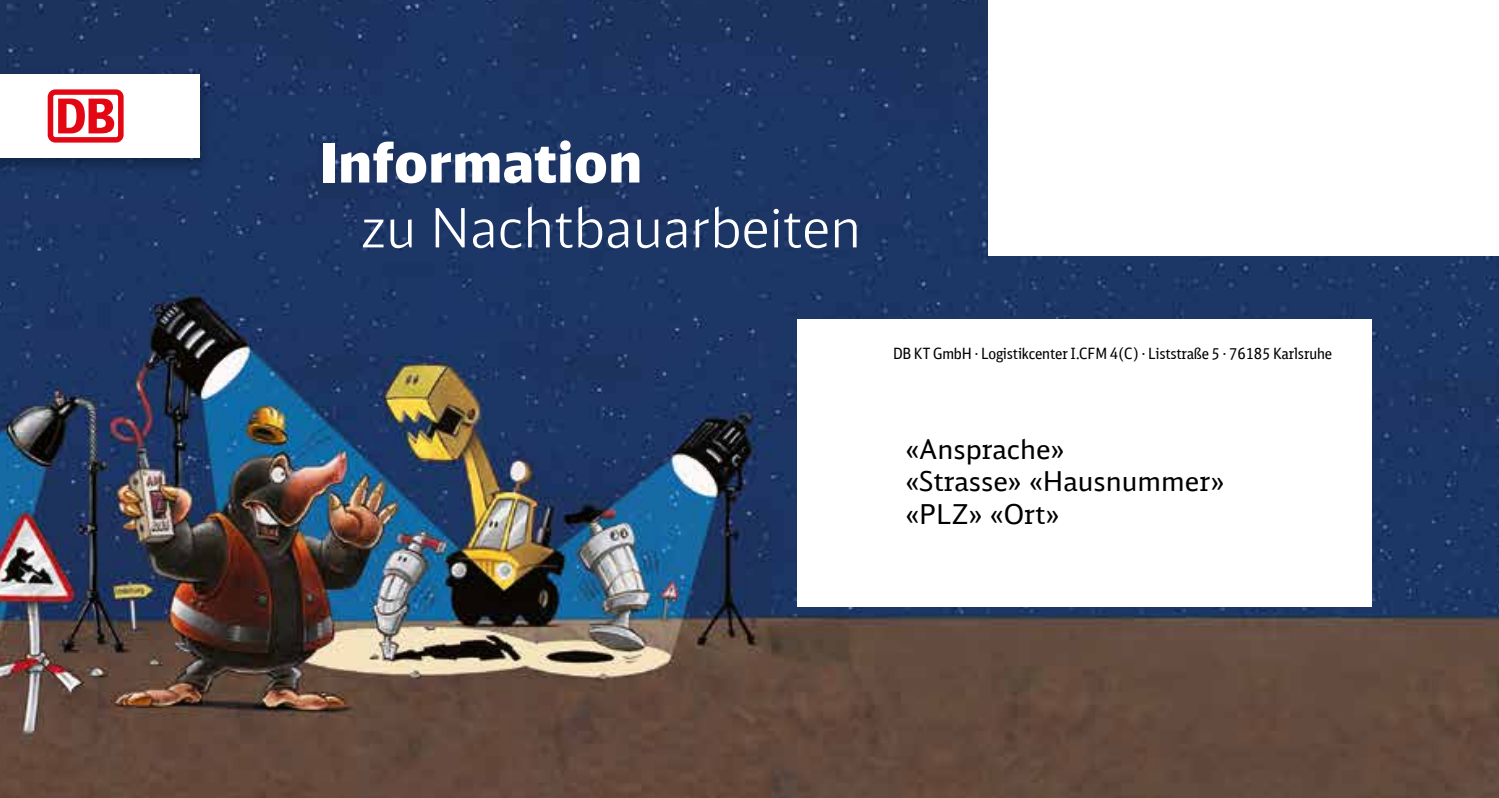
<style>
.page{position:relative;width:1499px;height:798px;background:#fff}
.page>*{position:absolute;margin:0;border:0;box-sizing:border-box;transform-origin:0 0}
.t1{font:300 54px "DB Head";letter-spacing:.015em;color:#fff}
.t2{font:300 54px "DB Head";letter-spacing:.015em;color:#fff}
.t3{font:27px/32.4px "DB Sans";color:#000}
.t4{font:15.3px "DB Sans Cond";letter-spacing:-.01em;color:#000}
</style>
<div class="page">
<img style="left:0;top:0;width:1499px;height:797px">
<img style="left:0;top:62px;width:218px;height:117px">
<div style="left:1px;top:74px;width:198px;height:84px;background:#fff"></div>
<svg style="left:48px;top:89px;width:76px;height:53px"></svg>
<div style="left:53px;top:95px;width:65px;height:42px;background:#fff;border-radius:2px"></div>
<svg style="left:58px;top:99px;width:56px;height:34px"></svg>
<div style="left:989px;top:0;width:510px;height:255px;background:#fff"></div>
<div style="left:925px;top:319px;width:446px;height:287px;background:#fff"></div>
<div style="left:797px;top:319px;width:128px;height:287px;background:#fff"></div>
<h1 class="t2" style="left:320px;top:128px;width:324px">Information</h1>
<h1 class="t1" style="left:361px;top:195px;width:501px">zu Nachtbauarbeiten</h1>
<p class="t4" style="left:893px;top:343px;width:441px">DB KT GmbH · Logistikcenter I.CFM 4(C) · Liststraße 5 · 76185 Karlsruhe</p>
<h2 class="t3" style="left:906px;top:432px;width:320px">«Ansprache»<br>«Strasse» «Hausnummer» «PLZ» «Ort»</h2>
</div>
